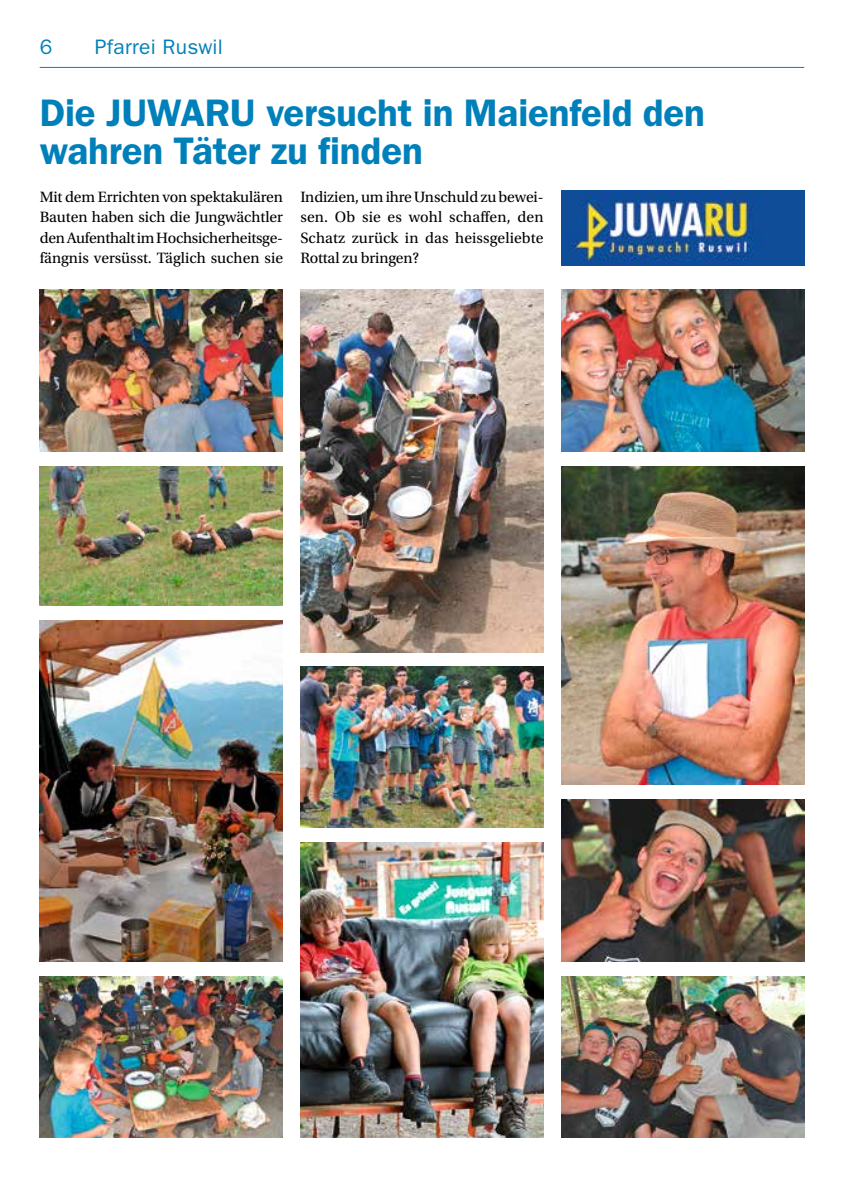
<style>
.page{position:relative;width:844px;height:1191px;background:#fff}
.page>*{position:absolute;margin:0;border:0;box-sizing:border-box;transform-origin:0 0}
.t1{font:600 38.5px/38.5px "ITC Franklin Gothic Std";letter-spacing:-.005em;color:#0080ba}
.t2{font:21px "ITC Franklin Gothic Std";letter-spacing:.01em;color:#0080ba}
.t3{font:15.75px/20.1px "Utopia Std";color:#000;text-align:justify}
</style>
<div class="page">
<hr style="left:40px;top:67px;width:764px;height:1px;background:#0080ba">
<img style="left:561px;top:190px;width:243px;height:75px">
<img style="left:40px;top:976px;width:243px;height:161px">
<img style="left:300px;top:290px;width:243px;height:362px">
<img style="left:300px;top:842px;width:243px;height:295px">
<img style="left:40px;top:620px;width:243px;height:341px">
<img style="left:561px;top:799px;width:243px;height:162px">
<img style="left:561px;top:290px;width:243px;height:161px">
<img style="left:561px;top:976px;width:243px;height:161px">
<img style="left:561px;top:466px;width:243px;height:318px">
<img style="left:40px;top:290px;width:243px;height:161px">
<img style="left:300px;top:666px;width:243px;height:161px">
<img style="left:40px;top:466px;width:243px;height:139px">
<h2 class="t2" style="left:40px;top:35px;width:14px">6</h2>
<h2 class="t2" style="left:95px;top:35px;width:129px">Pfarrei Ruswil</h2>
<h1 class="t1" style="left:40px;top:93px;width:666px">Die JUWARU versucht in Maienfeld den wahren Täter zu finden</h1>
<p class="t3" style="left:40px;top:187px;width:245px">Mit dem Errichten von spektakulären Bauten haben sich die Jungwächtler den Aufenthalt im Hochsicherheitsge&shy;fängnis versüsst. Täglich suchen sie</p>
<p class="t3" style="left:300px;top:187px;width:245px">Indizien, um ihre Unschuld zu bewei&shy;sen. Ob sie es wohl schaffen, den Schatz zurück in das heissgeliebte Rottal zu bringen?</p>
</div>
